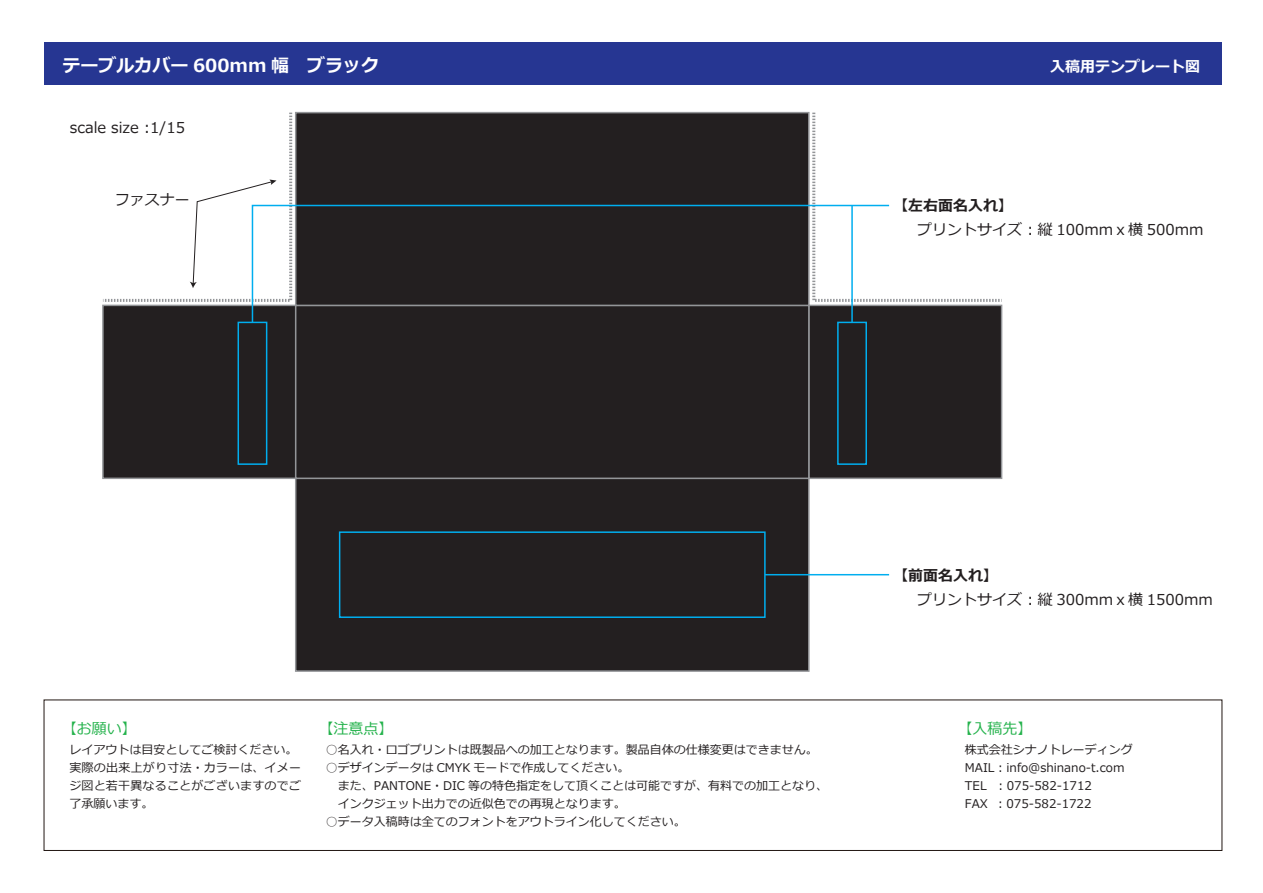
<style>
.page{position:relative;width:1263px;height:893px;background:#fff}
.page>*{position:absolute;margin:0;border:0;box-sizing:border-box;transform-origin:0 0}
.t1{font:700 18px "Meiryo";color:#fff}
.t2{font:15px "Meiryo";color:#231f20}
.t3{font:15px "Meiryo";color:#23b24b}
.t4{font:700 15px "Meiryo";color:#231f20}
.t5{font:700 15px "Meiryo";color:#fff}
.t6{font:12px/18px "Meiryo";color:#231f20}
</style>
<div class="page">
<div style="left:295px;top:478px;width:514px;height:194px;background:#231f20;border:2px solid #939598"></div>
<div style="left:102px;top:305px;width:194px;height:174px;background:#231f20;border:2px solid #939598"></div>
<div style="left:808px;top:305px;width:194px;height:174px;background:#231f20;border:2px solid #939598"></div>
<div style="left:295px;top:305px;width:514px;height:174px;background:#231f20;border:2px solid #939598"></div>
<div style="left:295px;top:112px;width:514px;height:194px;background:#231f20;border:2px solid #939598"></div>
<svg style="left:812px;top:112px;width:190px;height:190px"></svg>
<div style="left:339px;top:531px;width:427px;height:87px;border:2px solid #00aeef"></div>
<div style="left:238px;top:322px;width:29px;height:143px;border:2px solid #00aeef"></div>
<div style="left:837px;top:322px;width:30px;height:143px;border:2px solid #00aeef"></div>
<svg style="left:103px;top:112px;width:190px;height:190px"></svg>
<div style="left:44px;top:700px;width:1178px;height:151px;border:1px solid #211612"></div>
<div style="left:44px;top:43px;width:1178px;height:42px;background:#263692"></div>
<svg style="left:251px;top:204px;width:639px;height:120px"></svg>
<hr style="left:851px;top:205px;width:2px;height:117px;background:#00aeef">
<hr style="left:765px;top:574px;width:124px;height:1px;background:#00aeef">
<h1 class="t1" style="left:63px;top:52px;width:318px">テーブルカバー 600mm 幅　ブラック</h1>
<p class="t5" style="left:1050px;top:55px;width:151px">入稿用テンプレート図</p>
<p class="t2" style="left:70px;top:117px;width:117px">scale size :1/15</p>
<p class="t2" style="left:115px;top:189px;width:76px">ファスナー</p>
<p class="t4" style="left:893px;top:195px;width:121px">【左右面名入れ】</p>
<p class="t2" style="left:917px;top:219px;width:288px">プリントサイズ︓ 縦 100mmｘ横 500mm</p>
<p class="t3" style="left:62px;top:718px;width:76px">【お願い】</p>
<p class="t6" style="left:69px;top:741px;width:233px">レイアウトは目安としてご検討ください。実際の出来上がり寸法・カラーは、イメージ図と若干異なることがございますのでご了承願います。</p>
<p class="t3" style="left:318px;top:718px;width:77px">【注意点】</p>
<p class="t6" style="left:326px;top:741px;width:493px">○名入れ・ロゴプリントは既製品への加工となります。製品自体の仕様変更はできません。</p>
<p class="t6" style="left:326px;top:759px;width:504px">○デザインデータは CMYK モードで作成してください。<br>　また、PANTONE・DIC 等の特色指定をして頂くことは可能ですが、有料での加工となり、　インクジェット出力での近似色での再現となります。</p>
<p class="t6" style="left:326px;top:813px;width:361px">○データ入稿時は全てのフォントをアウトライン化してください。</p>
<p class="t4" style="left:893px;top:565px;width:106px">【前面名入れ】</p>
<p class="t2" style="left:917px;top:589px;width:297px">プリントサイズ︓ 縦 300mmｘ横 1500mm</p>
<p class="t3" style="left:957px;top:718px;width:76px">【入稿先】</p>
<p class="t6" style="left:965px;top:741px;width:169px">株式会社シナノトレーディング<br>MAIL︓info@shinano-t.com<br>TEL ︓075-582-1712<br>FAX ︓075-582-1722</p>
</div>
